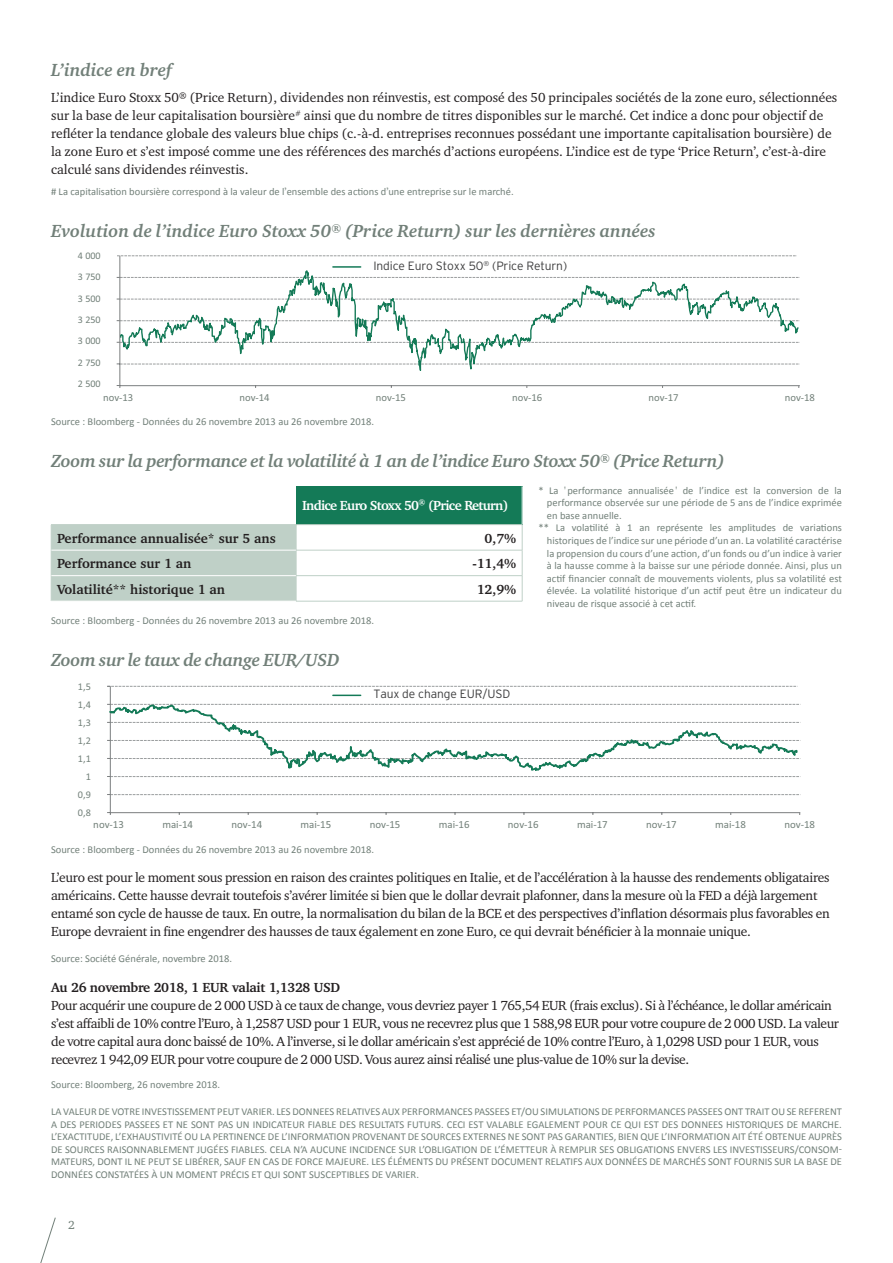
<style>
.page{position:relative;width:893px;height:1263px;background:#fff}
.page>*{position:absolute;margin:0;border:0;box-sizing:border-box;transform-origin:0 0}
.t1{font:italic 700 18px "Charter ITC Pro";letter-spacing:-.02em;color:#728079}
.t2{font:italic 700 18px "Charter ITC Pro";color:#728079}
.t3{font:13.5px/18px "Charter ITC Pro";letter-spacing:-.02em;color:#231f20}
.t4{font:13.5px/18px "Charter ITC Pro";color:#231f20}
.t5{font:700 13.5px "Charter IT Cby BT";color:#231f20}
.t6{font:700 13.5px "Charter IT Cby BT";letter-spacing:-.02em;color:#231f20}
.t7{font:700 13.5px "Charter IT Cby BT";letter-spacing:-.05em;color:#fff}
.t8{font:300 12px "Interstate";letter-spacing:-.01em;color:#3e3e3f}
.t9{font:12px "Charter ITC Pro";color:#728079}
.t10{font:10.8px "Calibri";color:#728079}
.t11{font:10.65px "Calibri";color:#728079}
.t12{font:10.5px/12.6px "Calibri";color:#728079;text-align:justify}
.t13{font:10.2px "Calibri";color:#728079}
.t14{font:10.05px "Calibri";color:#728079}
.s1{font-family:"Charter ITC Pro"}
</style>
<div class="page">
<svg style="left:40px;top:1217px;width:16px;height:46px"></svg>
<svg style="left:333px;top:695px;width:28px;height:1px"></svg>
<svg style="left:117px;top:255px;width:680px;height:1px"></svg>
<hr style="left:119px;top:256px;width:1px;height:129px;background:#7b7e7f">
<svg style="left:119px;top:267px;width:681px;height:121px"></svg>
<hr style="left:333px;top:266px;width:28px;height:2px;background:#147a57">
<hr style="left:110px;top:686px;width:1px;height:126px;background:#7b7e7f">
<hr style="left:110px;top:812px;width:690px;height:1px;background:#7b7e7f">
<svg style="left:107px;top:794px;width:692px;height:1px"></svg>
<svg style="left:107px;top:776px;width:692px;height:1px"></svg>
<svg style="left:107px;top:686px;width:690px;height:1px"></svg>
<svg style="left:108px;top:703px;width:690px;height:69px"></svg>
<div style="left:296px;top:486px;width:226px;height:39px;background:#147a57"></div>
<hr style="left:296px;top:550px;width:226px;height:1px;background:#bfd0c7">
<hr style="left:296px;top:575px;width:226px;height:1px;background:#bfd0c7">
<svg style="left:522px;top:525px;width:1px;height:76px"></svg>
<hr style="left:296px;top:601px;width:226px;height:1px;background:#bfd0c7">
<hr style="left:51px;top:524px;width:245px;height:1px;background:#bfd0c7">
<div style="left:51px;top:525px;width:246px;height:76px;background:#bfd0c7"></div>
<hr style="left:296px;top:524px;width:226px;height:1px;background:#bfd0c7">
<hr style="left:51px;top:550px;width:245px;height:1px;background:#fff">
<hr style="left:51px;top:575px;width:245px;height:1px;background:#fff">
<h1 class="t2" style="left:51px;top:59px;width:122px">L’indice en bref</h1>
<p class="t4" style="left:51px;top:88px;width:788px">L’indice Euro Stoxx 50® (Price Return), dividendes non réinvestis, est composé des 50 principales sociétés de la zone euro, sélectionnées sur la base de leur capitalisation boursière<sup>#</sup> ainsi que du nombre de titres disponibles sur le marché. Cet indice a donc pour objectif de refléter la tendance globale des valeurs blue chips (c.-à-d. entreprises reconnues possédant une importante capitalisation boursière) de la zone Euro et s’est imposé comme une des références des marchés d’actions européens. L’indice est de type ‘Price Return’, c’est-à-dire calculé sans dividendes réinvestis.</p>
<p class="t12" style="left:51px;top:185px;width:464px"># La capitalisation boursière correspond à la valeur de l<span class="s1">’</span>ensemble des actions d<span class="s1">’</span>une entreprise sur le marché.</p>
<h1 class="t2" style="left:51px;top:220px;width:606px">Evolution de l’indice Euro Stoxx 50® (Price Return) sur les dernières années</h1>
<p class="t14" style="left:78px;top:249px;width:24px">4 000</p>
<p class="t14" style="left:78px;top:270px;width:24px">3 750</p>
<p class="t14" style="left:78px;top:313px;width:24px">3 250</p>
<p class="t14" style="left:78px;top:292px;width:24px">3 500</p>
<p class="t14" style="left:78px;top:335px;width:24px">3 000</p>
<p class="t14" style="left:78px;top:356px;width:24px">2 750</p>
<p class="t14" style="left:78px;top:378px;width:24px">2 500</p>
<p class="t8" style="left:373px;top:258px;width:195px">Indice Euro Stoxx 50<sup>®</sup> (Price Return)</p>
<p class="t11" style="left:103px;top:391px;width:32px">nov-13</p>
<p class="t11" style="left:239px;top:391px;width:32px">nov-14</p>
<p class="t11" style="left:376px;top:391px;width:32px">nov-15</p>
<p class="t11" style="left:512px;top:391px;width:32px">nov-16</p>
<p class="t11" style="left:648px;top:391px;width:32px">nov-17</p>
<p class="t11" style="left:785px;top:391px;width:32px">nov-18</p>
<p class="t12" style="left:51px;top:415px;width:325px">Source : Bloomberg - Données du 26 novembre 2013 au 26 novembre 2018.</p>
<h1 class="t1" style="left:51px;top:449px;width:675px">Zoom sur la performance et la volatilité à 1 an de l’indice Euro Stoxx 50® (Price Return)</h1>
<p class="t7" style="left:302px;top:497px;width:208px">Indice Euro Stoxx 50<sup>®</sup> (Price Return)</p>
<p class="t5" style="left:57px;top:530px;width:220px">Performance annualisée* sur 5 ans</p>
<p class="t5" style="left:485px;top:530px;width:33px">0,7%</p>
<p class="t5" style="left:57px;top:555px;width:136px">Performance sur 1 an</p>
<p class="t5" style="left:472px;top:555px;width:45px">-11,4%</p>
<p class="t5" style="left:57px;top:581px;width:169px">Volatilité** historique 1 an</p>
<p class="t5" style="left:477px;top:581px;width:41px">12,9%</p>
<p class="t12" style="left:51px;top:613px;width:325px">Source : Bloomberg - Données du 26 novembre 2013 au 26 novembre 2018.</p>
<h1 class="t1" style="left:51px;top:649px;width:290px">Zoom sur le taux de change EUR/USD</h1>
<p class="t13" style="left:78px;top:680px;width:14px">1,5</p>
<p class="t13" style="left:78px;top:698px;width:14px">1,4</p>
<p class="t13" style="left:78px;top:716px;width:14px">1,3</p>
<p class="t13" style="left:78px;top:734px;width:14px">1,2</p>
<p class="t13" style="left:78px;top:752px;width:14px">1,1</p>
<p class="t13" style="left:86px;top:770px;width:7px">1</p>
<p class="t13" style="left:78px;top:788px;width:14px">0,9</p>
<p class="t13" style="left:78px;top:806px;width:14px">0,8</p>
<p class="t8" style="left:373px;top:687px;width:138px">Taux de change EUR/USD</p>
<p class="t12" style="left:538px;top:483px;width:305px">* La <span class="s1">'</span>performance annualisée<span class="s1">'</span> de l’indice est la conversion de la</p>
<p class="t12" style="left:547px;top:496px;width:296px">performance observée sur une période de 5 ans de l’indice exprimée</p>
<p class="t12" style="left:547px;top:508px;width:76px">en base annuelle.</p>
<p class="t12" style="left:538px;top:521px;width:305px">** La volatilité à 1 an représente les amplitudes de variations</p>
<p class="t12" style="left:547px;top:534px;width:296px">historiques de l’indice sur une période d’un an. La volatilité caractérise</p>
<p class="t12" style="left:547px;top:546px;width:296px">la propension du cours d’une action, d’un fonds ou d’un indice à varier</p>
<p class="t12" style="left:547px;top:559px;width:296px">à la hausse comme à la baisse sur une période donnée. Ainsi, plus un</p>
<p class="t12" style="left:547px;top:571px;width:296px">actif financier connaît de mouvements violents, plus sa volatilité est</p>
<p class="t12" style="left:547px;top:584px;width:296px">élevée. La volatilité historique d’un actif peut être un indicateur du</p>
<p class="t12" style="left:547px;top:597px;width:151px">niveau de risque associé à cet actif.</p>
<p class="t10" style="left:93px;top:818px;width:32px">nov-13</p>
<p class="t10" style="left:162px;top:818px;width:32px">mai-14</p>
<p class="t10" style="left:232px;top:818px;width:32px">nov-14</p>
<p class="t10" style="left:301px;top:818px;width:32px">mai-15</p>
<p class="t10" style="left:370px;top:818px;width:32px">nov-15</p>
<p class="t10" style="left:439px;top:818px;width:32px">mai-16</p>
<p class="t10" style="left:508px;top:818px;width:32px">nov-16</p>
<p class="t10" style="left:577px;top:818px;width:32px">mai-17</p>
<p class="t10" style="left:646px;top:818px;width:32px">nov-17</p>
<p class="t10" style="left:715px;top:818px;width:32px">mai-18</p>
<p class="t10" style="left:784px;top:818px;width:32px">nov-18</p>
<p class="t12" style="left:51px;top:842px;width:325px">Source : Bloomberg - Données du 26 novembre 2013 au 26 novembre 2018.</p>
<p class="t3" style="left:51px;top:868px;width:780px">L’euro est pour le moment sous pression en raison des craintes politiques en Italie, et de l’accélération à la hausse des rendements obligataires américains. Cette hausse devrait toutefois s’avérer limitée si bien que le dollar devrait plafonner, dans la mesure où la FED a déjà largement entamé son cycle de hausse de taux. En outre, la normalisation du bilan de la BCE et des perspectives d’inflation désormais plus favorables en Europe devraient in fine engendrer des hausses de taux également en zone Euro, ce qui devrait bénéficier à la monnaie unique.</p>
<p class="t12" style="left:51px;top:952px;width:183px">Source: Société Générale, novembre 2018.</p>
<p class="t6" style="left:51px;top:978px;width:291px">Au 26 novembre 2018, 1 EUR valait 1,1328 USD</p>
<p class="t3" style="left:51px;top:996px;width:789px">Pour acquérir une coupure de 2 000 USD à ce taux de change, vous devriez payer 1 765,54 EUR (frais exclus). Si à l’échéance, le dollar américain s’est affaibli de 10% contre l’Euro, à 1,2587 USD pour 1 EUR, vous ne recevrez plus que 1 588,98 EUR pour votre coupure de 2 000 USD. La valeur de votre capital aura donc baissé de 10%. A l’inverse, si le dollar américain s’est apprécié de 10% contre l’Euro, à 1,0298 USD pour 1 EUR, vous recevrez 1 942,09 EUR pour votre coupure de 2 000 USD. Vous aurez ainsi réalisé une plus-value de 10% sur la devise.</p>
<p class="t12" style="left:51px;top:1078px;width:170px">Source: Bloomberg, 26 novembre 2018.</p>
<p class="t12" style="left:51px;top:1105px;width:792px">LA VALEUR DE VOTRE INVESTISSEMENT PEUT VARIER. LES DONNEES RELATIVES AUX PERFORMANCES PASSEES ET/OU SIMULATIONS DE PERFORMANCES PASSEES ONT TRAIT OU SE REFERENT A DES PERIODES PASSEES ET NE SONT PAS UN INDICATEUR FIABLE DES RESULTATS FUTURS. CECI EST VALABLE EGALEMENT POUR CE QUI EST DES DONNEES HISTORIQUES DE MARCHE.<br>L’EXACTITUDE, L’EXHAUSTIVITÉ OU LA PERTINENCE DE L’INFORMATION PROVENANT DE SOURCES EXTERNES NE SONT PAS GARANTIES, BIEN QUE L’INFORMATION AIT ÉTÉ OBTENUE AUPRÈS DE SOURCES RAISONNABLEMENT JUGÉES FIABLES. CELA N’A AUCUNE INCIDENCE SUR L’OBLIGATION DE L’ÉMETTEUR À REMPLIR SES OBLIGATIONS ENVERS LES INVESTISSEURS/CONSOM-MATEURS, DONT IL NE PEUT SE LIBÉRER, SAUF EN CAS DE FORCE MAJEURE. LES ÉLÉMENTS DU PRÉSENT DOCUMENT RELATIFS AUX DONNÉES DE MARCHÉS SONT FOURNIS SUR LA BASE DE DONNÉES CONSTATÉES À UN MOMENT PRÉCIS ET QUI SONT SUSCEPTIBLES DE VARIER.</p>
<p class="t9" style="left:68px;top:1218px;width:8px">2</p>
</div>
